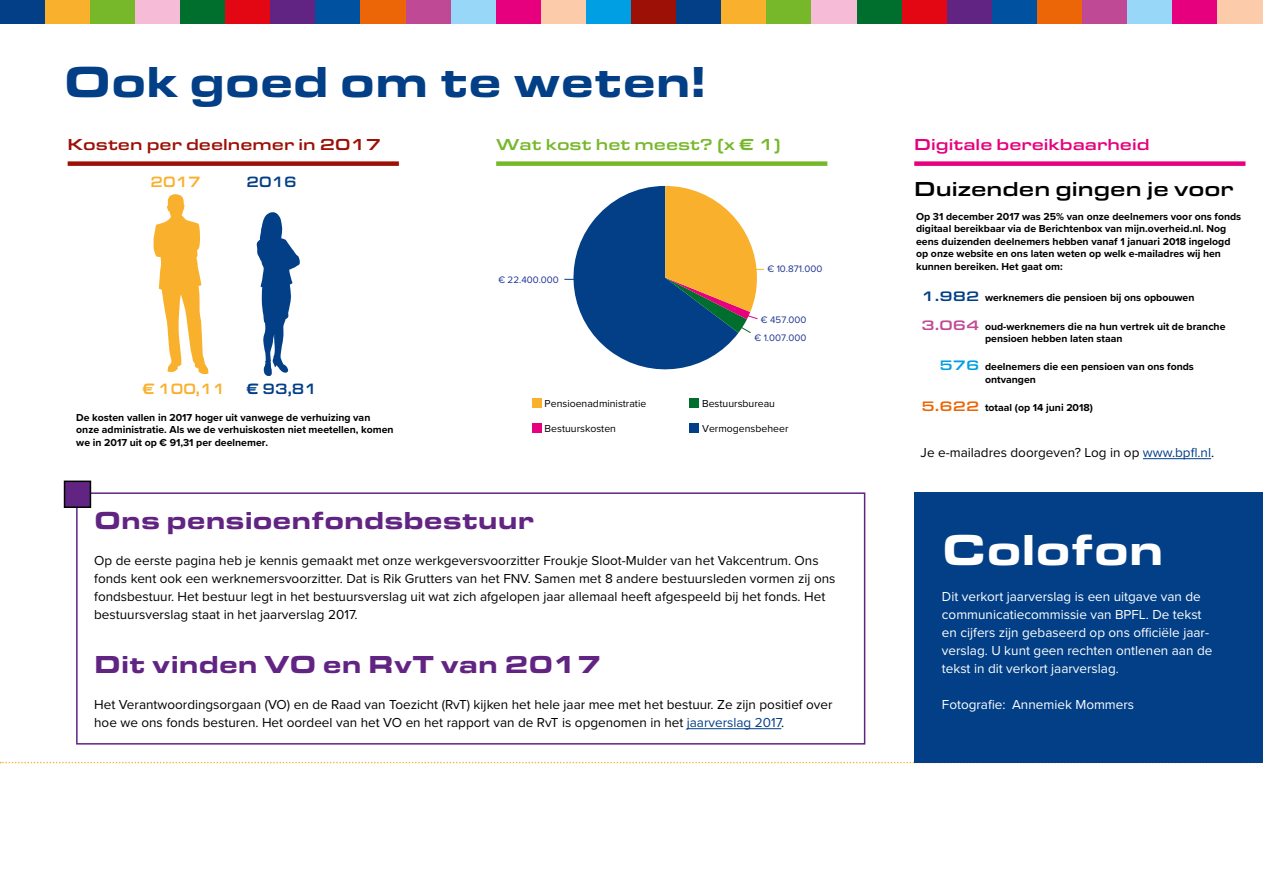
<style>
.page{position:relative;width:1263px;height:893px;background:#fff}
.page>*{position:absolute;margin:0;border:0;box-sizing:border-box;transform-origin:0 0}
.t1{font:900 45px "Eurostile Ext";color:#023f86}
.t2{font:900 45px "Eurostile Ext";color:#fff}
.t3{font:900 25.5px "Eurostile Ext";color:#622483}
.t4{font:500 21px "Eurostile Ext";color:#000}
.t5{font:500 16.5px "Eurostile Ext";color:#9c1006}
.t6{font:500 16.5px "Eurostile Ext";color:#e6007d}
.t7{font:500 16.5px "Eurostile Ext";color:#76b82a}
.t8{font:500 15.45px "Eurostile Ext";color:#f9b02d;scale:.87 1}
.t9{font:500 15.45px "Eurostile Ext";color:#023f86;scale:.87 1}
.t10{font:13.5px/18px "Proxima Nova";color:#000}
.t11{font:13.5px/18px "Proxima Nova";color:#fff}
.t12{font:700 10.5px/12.6px "Proxima Nova";color:#000}
.t13{font:10.5px "Proxima Nova";color:#000}
.t14{font:9.75px/17.5px "Proxima Nova";color:#1d3594;text-align:right}
.s1{color:#023f86}
.s2{font-family:"Eurostile Ext";font-weight:500;font-size:14.25px;color:#023f86}
.s3{font-family:"Eurostile Ext";font-weight:500;font-size:14.25px;color:#c14b95}
.s4{font-family:"Eurostile Ext";font-weight:500;font-size:14.25px;color:#009fe3}
.s5{font-family:"Eurostile Ext";font-weight:500;font-size:14.25px;color:#ec6608}
</style>
<div class="page">
<div style="left:0;top:0;width:45px;height:23px;background:#023f86"></div>
<div style="left:45px;top:0;width:45px;height:23px;background:#f9b02d"></div>
<div style="left:90px;top:0;width:45px;height:23px;background:#76b82a"></div>
<div style="left:135px;top:0;width:45px;height:23px;background:#f6bbd6"></div>
<div style="left:180px;top:0;width:46px;height:23px;background:#006e2c"></div>
<div style="left:226px;top:0;width:45px;height:23px;background:#e30613"></div>
<div style="left:271px;top:0;width:45px;height:23px;background:#622483"></div>
<div style="left:316px;top:0;width:45px;height:23px;background:#0052a1"></div>
<div style="left:361px;top:0;width:45px;height:23px;background:#ec6608"></div>
<div style="left:406px;top:0;width:45px;height:23px;background:#c04995"></div>
<div style="left:451px;top:0;width:45px;height:23px;background:#98d7f7"></div>
<div style="left:496px;top:0;width:45px;height:23px;background:#e6007d"></div>
<div style="left:541px;top:0;width:45px;height:23px;background:#fbcbaa"></div>
<div style="left:586px;top:0;width:45px;height:23px;background:#009fe3"></div>
<div style="left:631px;top:0;width:46px;height:23px;background:#9c1006"></div>
<div style="left:677px;top:0;width:45px;height:23px;background:#023f86"></div>
<div style="left:722px;top:0;width:45px;height:23px;background:#f9b02d"></div>
<div style="left:767px;top:0;width:45px;height:23px;background:#76b82a"></div>
<div style="left:812px;top:0;width:45px;height:23px;background:#f6bbd6"></div>
<div style="left:857px;top:0;width:45px;height:23px;background:#006e2c"></div>
<div style="left:902px;top:0;width:45px;height:23px;background:#e30613"></div>
<div style="left:947px;top:0;width:45px;height:23px;background:#622483"></div>
<div style="left:992px;top:0;width:45px;height:23px;background:#0052a1"></div>
<div style="left:1037px;top:0;width:45px;height:23px;background:#ec6608"></div>
<div style="left:1082px;top:0;width:46px;height:23px;background:#c04995"></div>
<div style="left:1128px;top:0;width:45px;height:23px;background:#98d7f7"></div>
<div style="left:1173px;top:0;width:45px;height:23px;background:#e6007d"></div>
<div style="left:1218px;top:0;width:45px;height:23px;background:#fbcbaa"></div>
<svg style="left:0;top:762px;width:914px;height:1px"></svg>
<div style="left:914px;top:492px;width:349px;height:271px;background:#023f86"></div>
<div style="left:68px;top:161px;width:331px;height:5px;background:#9c1006"></div>
<svg style="left:257px;top:212px;width:43px;height:164px"></svg>
<svg style="left:153px;top:194px;width:56px;height:180px"></svg>
<div style="left:496px;top:161px;width:331px;height:5px;background:#76b82a"></div>
<div style="left:532px;top:398px;width:9px;height:10px;background:#f9b02d"></div>
<div style="left:532px;top:424px;width:9px;height:9px;background:#e6007d"></div>
<div style="left:689px;top:398px;width:10px;height:10px;background:#006e2c"></div>
<div style="left:689px;top:424px;width:10px;height:9px;background:#023f86"></div>
<svg style="left:564px;top:186px;width:200px;height:184px"></svg>
<div style="left:914px;top:161px;width:331px;height:5px;background:#e6007d"></div>
<hr style="left:687px;top:728px;width:94px;height:1px;background:#023f86">
<div style="left:76px;top:492px;width:789px;height:253px;border:2px solid #622483"></div>
<div style="left:65px;top:481px;width:25px;height:26px;background:#622483"></div>
<div style="left:64px;top:481px;width:27px;height:27px;border:2px solid #000"></div>
<hr style="left:1143px;top:458px;width:68px;height:1px;background:#023f86">
<h1 class="t1" style="left:64px;top:48px;width:643px">Ook goed om te weten!</h1>
<p class="t5" style="left:68px;top:132px;width:315px">Kosten per deelnemer in 2017</p>
<p class="t8" style="left:151px;top:171px;width:59px">2017</p>
<p class="t9" style="left:247px;top:171px;width:59px">2016</p>
<p class="t8" style="left:142px;top:377px;width:97px">€ 100,11</p>
<p class="t9" style="left:247px;top:377px;width:82px">€ 93,81</p>
<p class="t12" style="left:76px;top:411px;width:319px">De kosten vallen in 2017 hoger uit vanwege de verhuizing van onze administratie. Als we de verhuiskosten niet meetellen, komen we in 2017 uit op € 91,31 per deelnemer.</p>
<p class="t7" style="left:496px;top:132px;width:286px">Wat kost het meest? (x € 1)</p>
<p class="t14" style="left:498px;top:270px;width:62px">€ 22.400.000</p>
<p class="t13" style="left:545px;top:395px;width:103px">Pensioenadministratie</p>
<p class="t13" style="left:545px;top:421px;width:73px">Bestuurskosten</p>
<p class="t14" style="left:767px;top:259px;width:56px">€ 10.871.000</p>
<p class="t14" style="left:754px;top:311px;width:54px">€ 457.000 € 1.007.000</p>
<p class="t13" style="left:702px;top:395px;width:74px">Bestuursbureau</p>
<p class="t13" style="left:702px;top:421px;width:88px">Vermogensbeheer</p>
<h2 class="t3" style="left:94px;top:501px;width:441px">Ons pensioenfondsbestuur</h2>
<p class="t10" style="left:94px;top:550px;width:743px">Op de eerste pagina heb je kennis gemaakt met onze werkgeversvoorzitter Froukje Sloot-Mulder van het Vakcentrum. Ons fonds kent ook een werknemersvoorzitter. Dat is Rik Grutters van het FNV. Samen met 8 andere bestuursleden vormen zij ons fondsbestuur. Het bestuur legt in het bestuursverslag uit wat zich afgelopen jaar allemaal heeft afgespeeld bij het fonds. Het bestuursverslag staat in het jaarverslag 2017.</p>
<h2 class="t3" style="left:94px;top:645px;width:509px">Dit vinden VO en RvT van 2017</h2>
<p class="t10" style="left:94px;top:694px;width:740px">Het Verantwoordingsorgaan (VO) en de Raad van Toezicht (RvT) kijken het hele jaar mee met het bestuur. Ze zijn positief over hoe we ons fonds besturen. Het oordeel van het VO en het rapport van de RvT is opgenomen in het <span class="s1">jaarverslag 2017</span>.</p>
<p class="t6" style="left:914px;top:132px;width:237px">Digitale bereikbaarheid</p>
<h3 class="t4" style="left:914px;top:174px;width:321px">Duizenden gingen je voor</h3>
<p class="t12" style="left:916px;top:209px;width:327px">Op 31 december 2017 was 25% van onze deelnemers voor ons fonds digitaal bereikbaar via de Berichtenbox van mijn.overheid.nl. Nog eens duizenden deelnemers hebben vanaf 1 januari 2018 ingelogd op onze website en ons laten weten op welk e-mailadres wij hen kunnen bereiken. Het gaat om:</p>
<p class="t12" style="left:921px;top:291px;width:274px"><span class="s2">1.982</span> werknemers die pensioen bij ons opbouwen</p>
<p class="t12" style="left:985px;top:320px;width:242px;text-indent:-63px"><span class="s3">3.064</span> oud-werknemers die na hun vertrek uit de branche pensioen hebben laten staan</p>
<p class="t12" style="left:985px;top:360px;width:210px;text-indent:-46px"><span class="s4">576</span> deelnemers die een pensioen van ons fonds ontvangen</p>
<p class="t12" style="left:921px;top:401px;width:173px"><span class="s5">5.622</span> totaal (op 14 juni 2018)</p>
<p class="t10" style="left:920px;top:442px;width:295px">Je e-mailadres doorgeven? Log in op <span class="s1">www.bpfl.nl</span>.</p>
<h1 class="t2" style="left:942px;top:516px;width:224px">Colofon</h1>
<p class="t11" style="left:942px;top:586px;width:272px">Dit verkort jaarverslag is een uitgave van de communicatiecommissie van BPFL. De tekst en cijfers zijn gebaseerd op ons officiële jaar&shy;verslag. U kunt geen rechten ontlenen aan de tekst in dit verkort jaarverslag.</p>
<p class="t11" style="left:942px;top:694px;width:194px">Fotografie: Annemiek Mommers</p>
</div>
